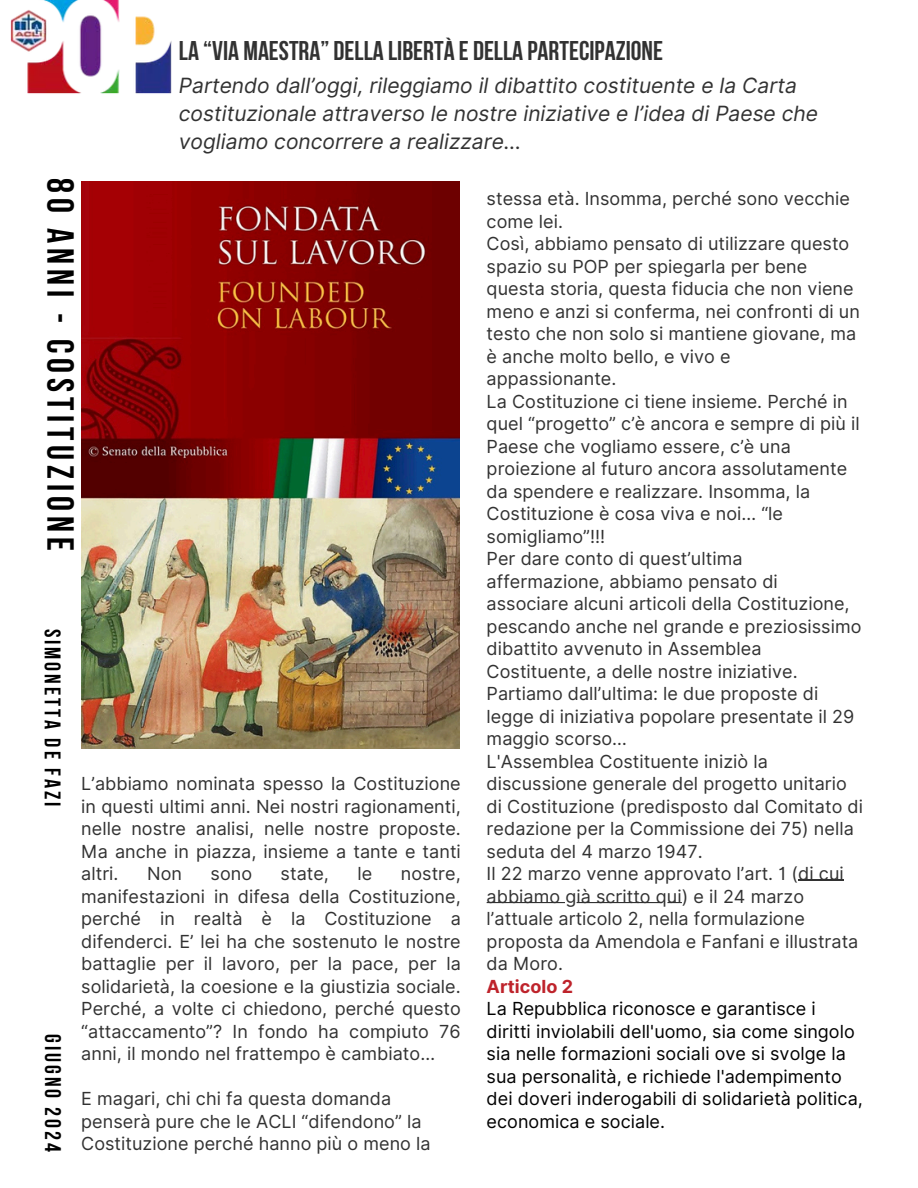
<style>
.page{position:relative;width:918px;height:1188px;background:#fff}
.page>*{position:absolute;margin:0;border:0;box-sizing:border-box;transform-origin:0 0}
.t1{font:700 37.5px "Bebas Neue";letter-spacing:.13em;color:#000}
.t2{font:700 27px "Bebas Neue";color:#323232}
.t3{font:700 22.5px "Bebas Neue";letter-spacing:.13em;color:#000}
.t4{font:italic 21px/28.2px "Inter";color:#323232}
.t5{font:18px/22.5px "Inter";letter-spacing:.005em;color:#323232;text-align:justify}
.s1{font-weight:700;color:#be232b}
.s2{color:#000}
</style>
<div class="page">
<img style="left:10px;top:0;width:162px;height:94px">
<img style="left:81px;top:182px;width:378px;height:567px">
<svg style="left:487px;top:902px;width:195px;height:1px"></svg>
<hr style="left:798px;top:880px;width:46px;height:1px;background:#323232">
<h2 class="t2" style="left:179px;top:40px;width:486px">LA “VIA MAESTRA” DELLA LIBERTÀ E DELLA PARTECIPAZIONE</h2>
<h2 class="t4" style="left:179px;top:71px;width:641px">Partendo dall’oggi, rileggiamo il dibattito costituente e la Carta costituzionale attraverso le nostre iniziative e l’idea di Paese che vogliamo concorrere a realizzare…</h2>
<p class="t1" style="left:76px;top:178px;width:374px;rotate:90deg">80 ANNI - COSTITUZIONE</p>
<h1 class="t3" style="left:62px;top:629px;width:179px;rotate:90deg">SIMONETTA DE FAZI</h1>
<h2 class="t3" style="left:62px;top:1034px;width:119px;rotate:90deg">GIUGNO 2024</h2>
<p class="t5" style="left:81px;top:772px;width:381px">L’abbiamo nominata spesso la Costituzione in questi ultimi anni. Nei nostri ragionamenti, nelle nostre analisi, nelle nostre proposte.<br>Ma anche in piazza, insieme a tante e tanti altri.</p>
<p class="t5" style="left:147px;top:862px;width:36px">Non</p>
<p class="t5" style="left:211px;top:862px;width:43px">sono</p>
<p class="t5" style="left:281px;top:862px;width:50px">state,</p>
<p class="t5" style="left:358px;top:862px;width:16px">le</p>
<p class="t5" style="left:81px;top:862px;width:381px;text-indent:320px">nostre, manifestazioni in difesa della Costituzione, perché in realtà è la Costituzione a difenderci. E’ lei ha che sostenuto le nostre battaglie per il lavoro, per la pace, per la solidarietà, la coesione e la giustizia sociale.<br>Perché, a volte ci chiedono, perché questo “attaccamento”? In fondo ha compiuto 76 anni, il mondo nel frattempo è cambiato…</p>
<p class="t5" style="left:81px;top:1087px;width:351px;text-align:left">E magari, chi chi fa questa domanda penserà pure che le ACLI “difendono” la<br>Costituzione perché hanno più o meno la</p>
<p class="t5" style="left:487px;top:187px;width:378px;text-align:left">stessa età. Insomma, perché sono vecchie come lei.<br>Così, abbiamo pensato di utilizzare questo spazio su POP per spiegarla per bene questa storia, questa fiducia che non viene meno e anzi si conferma, nei confronti di un testo che non solo si mantiene giovane, ma è anche molto bello, e vivo e appassionante.<br>La Costituzione ci tiene insieme. Perché in quel “progetto” c’è ancora e sempre di più il Paese che vogliamo essere, c’è una proiezione al futuro ancora assolutamente da spendere e realizzare. Insomma, la Costituzione è cosa viva e noi… “le somigliamo”!!!<br>Per dare conto di quest’ultima affermazione, abbiamo pensato di associare alcuni articoli della Costituzione, pescando anche nel grande e preziosissimo dibattito avvenuto in Assemblea Costituente, a delle nostre iniziative.<br>Partiamo dall’ultima: le due proposte di legge di iniziativa popolare presentate il 29 maggio scorso…<br>L'Assemblea Costituente iniziò la discussione generale del progetto unitario di Costituzione (predisposto dal Comitato di redazione per la Commissione dei 75) nella seduta del 4 marzo 1947.<br>Il 22 marzo venne approvato l’art. 1 (di cui abbiamo già scritto qui) e il 24 marzo l’attuale articolo 2, nella formulazione proposta da Amendola e Fanfani e illustrata da Moro.<br><span class="s1">Articolo 2<br></span><span class="s2">La Repubblica riconosce e garantisce i diritti inviolabili dell'uomo, sia come singolo sia nelle formazioni sociali ove si svolge la sua personalità, e richiede l'adempimento dei doveri inderogabili di solidarietà politica, economica e sociale.</span></p>
</div>
